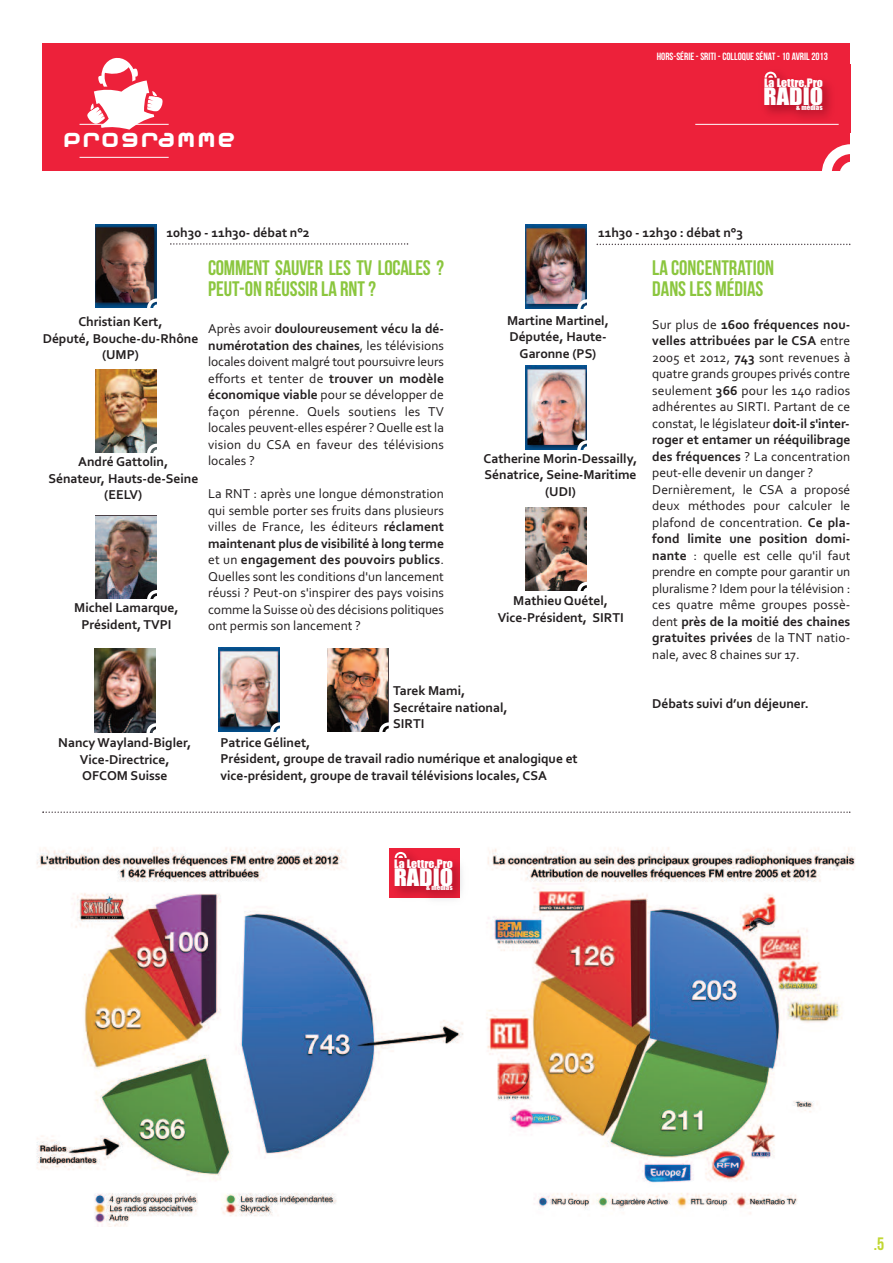
<style>
.page{position:relative;width:893px;height:1263px;background:#fff}
.page>*{position:absolute;margin:0;border:0;box-sizing:border-box;transform-origin:0 0}
.t1{font:22.35px "Impact";color:#fff;scale:1.09 1}
.t2{font:700 21.45px "Moby";color:#fff}
.t3{font:21px/21px "Bebas Neue";color:#8bc63e}
.t4{font:18px "Bebas Neue";color:#c1d732}
.t5{font:13.5px/16.5px "Corbel";color:#231f20;text-align:justify}
.t6{font:700 13.5px/16.5px "Corbel";color:#231f20;text-align:center}
.t7{font:10.8px "Impact";color:#fff;scale:1.09 1}
.t8{font:10.5px "Bebas Neue";color:#fff}
.t9{font:6.3px "Impact";color:#fff;scale:1.09 1}
.s1{font-weight:700}
</style>
<div class="page">
<div style="left:43px;top:43px;width:807px;height:127px;background:#ed213a"></div>
<svg style="left:822px;top:144px;width:28px;height:27px"></svg>
<img style="left:757px;top:65px;width:94px;height:67px">
<svg style="left:765px;top:72px;width:12px;height:6px"></svg>
<hr style="left:80px;top:124px;width:89px;height:1px;background:#fff">
<hr style="left:80px;top:157px;width:89px;height:1px;background:#fff">
<svg style="left:86px;top:57px;width:77px;height:73px"></svg>
<hr style="left:695px;top:124px;width:144px;height:1px;background:#fff">
<svg style="left:42px;top:811px;width:808px;height:2px"></svg>
<svg style="left:170px;top:243px;width:238px;height:2px"></svg>
<svg style="left:597px;top:244px;width:253px;height:1px"></svg>
<img style="left:95px;top:224px;width:61px;height:83px">
<svg style="left:147px;top:298px;width:10px;height:10px"></svg>
<img style="left:95px;top:369px;width:61px;height:84px">
<svg style="left:147px;top:444px;width:10px;height:9px"></svg>
<svg style="left:95px;top:515px;width:61px;height:84px"></svg>
<img style="left:95px;top:516px;width:61px;height:82px">
<svg style="left:147px;top:590px;width:10px;height:9px"></svg>
<img style="left:327px;top:648px;width:60px;height:83px">
<svg style="left:379px;top:722px;width:10px;height:10px"></svg>
<img style="left:526px;top:225px;width:61px;height:83px">
<svg style="left:577px;top:299px;width:10px;height:10px"></svg>
<img style="left:526px;top:366px;width:61px;height:83px">
<svg style="left:577px;top:440px;width:10px;height:10px"></svg>
<img style="left:526px;top:507px;width:61px;height:84px">
<svg style="left:577px;top:582px;width:10px;height:9px"></svg>
<img style="left:218px;top:648px;width:62px;height:83px">
<svg style="left:270px;top:722px;width:10px;height:10px"></svg>
<img style="left:95px;top:649px;width:61px;height:83px">
<svg style="left:146px;top:723px;width:10px;height:10px"></svg>
<img style="left:36px;top:847px;width:819px;height:380px">
<img style="left:387px;top:847px;width:94px;height:65px">
<img style="left:389px;top:849px;width:71px;height:48px">
<svg style="left:395px;top:852px;width:12px;height:6px"></svg>
<p class="t8" style="left:657px;top:50px;width:173px">HORS-SÉRIE - SRITI -COLLOQUE SÉNAT -10 AVRIL 2013</p>
<h2 class="t2" style="left:62px;top:126px;width:175px">PROGRAMME</h2>
<p class="t7" style="left:764px;top:77px;width:55px">La Lettre.Pro</p>
<p class="t9" style="left:796px;top:104px;width:26px">&amp; médias</p>
<h1 class="t1" style="left:764px;top:85px;width:56px">RADIO</h1>
<p class="t6" style="left:167px;top:224px;width:145px">10h30 - 11h30- débat n°2</p>
<h3 class="t3" style="left:208px;top:257px;width:237px">COMMENT SAUVER LES TV LOCALES ?<br>PEUT-ON RÉUSSIR LA RNT?</h3>
<p class="t5" style="left:208px;top:320px;width:237px">Après avoir <span class="s1">douloureusement vécu la dé&shy;numérotation des chaines</span>, les télévisions locales doivent malgré tout poursuivre leurs efforts et tenter de <span class="s1">trouver un modèle économique viable</span> pour se développer de façon pérenne. Quels soutiens les TV locales peuvent-elles espérer ?Quelle est la vision du CSA en faveur des télévisions locales ?</p>
<p class="t5" style="left:208px;top:485px;width:237px">La RNT : après une longue démonstration qui semble porter ses fruits dans plusieurs villes de France, les éditeurs <span class="s1">réclament maintenant plus de visibilité à long terme </span>et un <span class="s1">engagement des pouvoirs publics</span>.<br>Quelles sont les conditions d'un lancement réussi ? Peut-on s'inspirer des pays voisins comme laSuisse où des décisions politiques ont permis son lancement ?</p>
<p class="t6" style="left:598px;top:224px;width:146px">11h30 - 12h30 : débat n°3</p>
<h3 class="t3" style="left:652px;top:257px;width:123px">LA CONCENTRATION<br>DANS LES MÉDIAS</h3>
<p class="t5" style="left:652px;top:316px;width:200px;text-align:left">Sur plus de <span class="s1">1600 fréquences nou&shy;velles attribuées par le CSA</span> entre 2005 et 2012, <span class="s1">743</span> sont revenues à quatre grands groupes privés contre seulement <span class="s1">366</span> pour les 140 radios adhérentes au SIRTI. Partant de ce constat, le législateur <span class="s1">doit-il s'inter&shy;roger et entamer un rééquilibrage des fréquences</span> ? La concentration peut-elle devenir un danger ?<br>Dernièrement, le CSA a proposé deux méthodes pour calculer le plafond de concentration. <span class="s1">Ce pla&shy;fond limite une position domi&shy;nante</span> : quelle est celle qu'il faut prendre en compte pour garantir un pluralisme ? Idem pour la télévision : ces quatre même groupes possè&shy;dent <span class="s1">près de la moitié des chaines gratuites privées</span> de la TNT natio&shy;nale, avec 8 chaines sur 17.</p>
<p class="t6" style="left:652px;top:695px;width:158px">Débats suivi d’un déjeuner.</p>
<p class="t6" style="left:507px;top:312px;width:103px">Martine Martinel,<br>Députée, Haute-<br>Garonne (PS)</p>
<p class="t6" style="left:43px;top:313px;width:157px">Christian Kert,<br>Député, Bouche-du-Rhône (UMP)</p>
<p class="t6" style="left:484px;top:450px;width:155px">Catherine Morin-Dessailly,<br>Sénatrice, Seine-Maritime (UDI)</p>
<p class="t6" style="left:48px;top:453px;width:151px">André Gattolin,<br>Sénateur, Hauts-de-Seine (EELV)</p>
<p class="t6" style="left:498px;top:592px;width:128px">Mathieu Quétel,<br>Vice-Président, SIRTI</p>
<p class="t6" style="left:74px;top:599px;width:106px">Michel Lamarque,<br>Président,TVPI</p>
<p class="t6" style="left:393px;top:682px;width:116px;text-align:left">Tarek Mami,<br>Secrétaire national,<br>SIRTI</p>
<p class="t6" style="left:58px;top:734px;width:135px">Nancy Wayland-Bigler,<br>Vice-Directrice,<br>OFCOM Suisse</p>
<p class="t6" style="left:220px;top:734px;width:359px;text-align:left">Patrice Gélinet,<br>Président, groupe de travail radio numérique et analogique et vice-président, groupe de travail télévisions locales, CSA</p>
<p class="t7" style="left:394px;top:857px;width:55px">La Lettre.Pro</p>
<p class="t9" style="left:426px;top:884px;width:26px">&amp; médias</p>
<h1 class="t1" style="left:394px;top:865px;width:56px">RADIO</h1>
<h3 class="t4" style="left:874px;top:1233px;width:12px">.5</h3>
</div>
